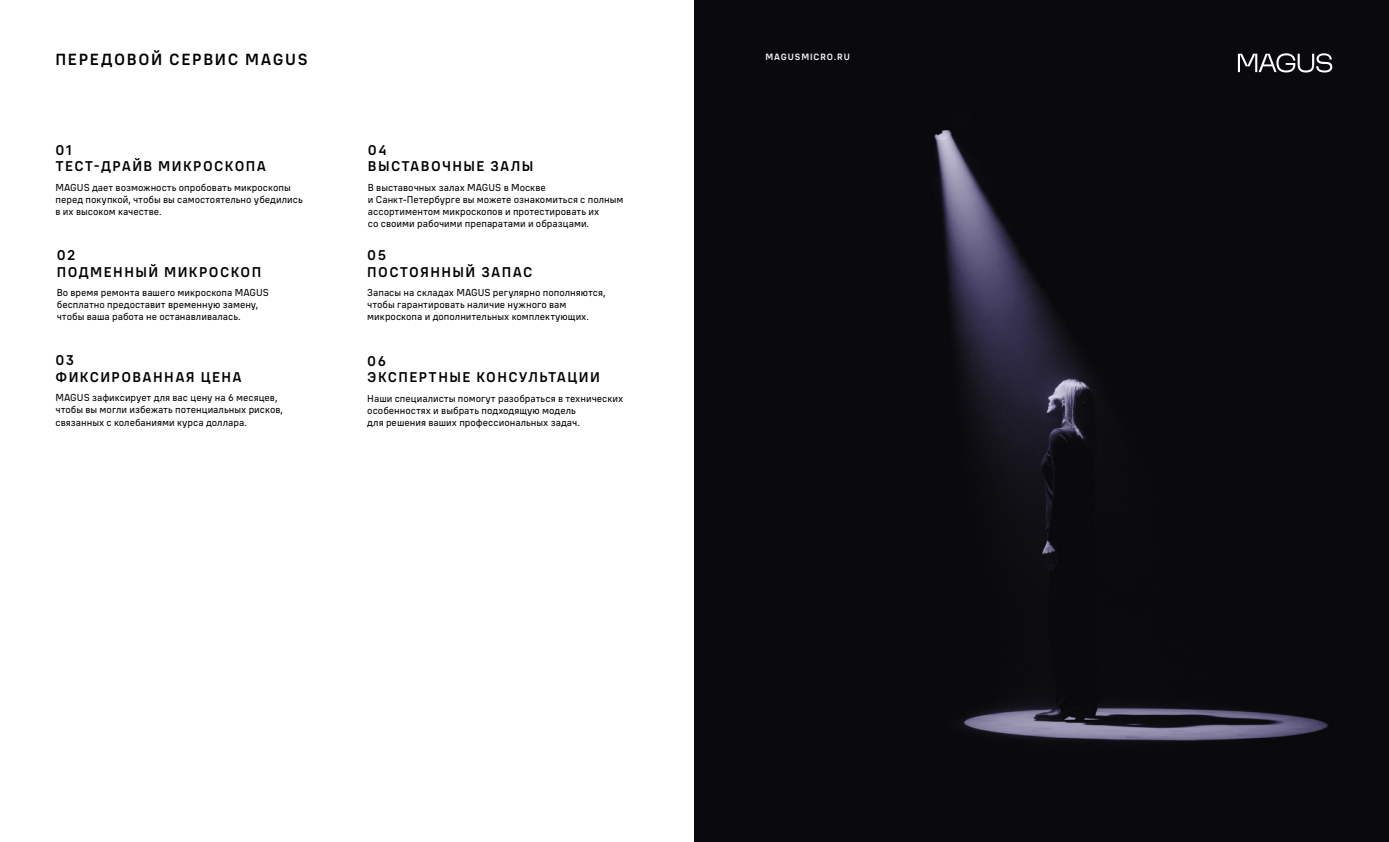
<style>
.page{position:relative;width:1389px;height:842px;background:#fff}
.page>*{position:absolute;margin:0;border:0;box-sizing:border-box;transform-origin:0 0}
.t1{font:500 16px "ALS Wagon";letter-spacing:.1em;color:#000}
.t2{font:500 14px/16.8px "ALS Wagon";letter-spacing:.1em;color:#000}
.t3{font:10px/12px "ALS Wagon";color:#000}
.t4{font:500 9px "ALS Wagon";letter-spacing:.1em;color:#fff}
</style>
<div class="page">
<div style="left:694px;top:0;width:695px;height:842px;background:#0a090e"></div>
<svg style="left:1238px;top:53px;width:94px;height:19px"></svg>
<h1 class="t1" style="left:56px;top:49px;width:254px">ПЕРЕДОВОЙ СЕРВИС MAGUS</h1>
<p class="t4" style="left:765px;top:51px;width:86px">MAGUSMICRO.RU</p>
<h2 class="t2" style="left:56px;top:141px;width:212px">01<br>ТЕСТ-ДРАЙВ МИКРОСКОПА</h2>
<p class="t3" style="left:56px;top:181px;width:249px">MAGUS дает возможность опробовать микроскопы перед покупкой, чтобы вы самостоятельно убедились в их высоком качестве.</p>
<h2 class="t2" style="left:57px;top:247px;width:206px">02<br>ПОДМЕННЫЙ МИКРОСКОП</h2>
<p class="t3" style="left:57px;top:287px;width:214px">Во время ремонта вашего микроскопа MAGUS бесплатно предоставит временную замену, чтобы ваша работа не останавливалась.</p>
<h2 class="t2" style="left:56px;top:352px;width:188px">03<br>ФИКСИРОВАННАЯ ЦЕНА</h2>
<p class="t3" style="left:56px;top:392px;width:229px">MAGUS зафиксирует для вас цену на 6 месяцев, чтобы вы могли избежать потенциальных рисков, связанных с колебаниями курса доллара.</p>
<h2 class="t2" style="left:368px;top:141px;width:167px">04<br>ВЫСТАВОЧНЫЕ ЗАЛЫ</h2>
<p class="t3" style="left:368px;top:181px;width:257px">В выставочных залах MAGUS в Москве<br>и Санкт-Петербурге вы можете ознакомиться с полным ассортиментом микроскопов и протестировать их<br>со своими рабочими препаратами и образцами.</p>
<h2 class="t2" style="left:367px;top:247px;width:167px">05<br>ПОСТОЯННЫЙ ЗАПАС</h2>
<p class="t3" style="left:367px;top:287px;width:240px">Запасы на складах MAGUS регулярно пополняются, чтобы гарантировать наличие нужного вам микроскопа и дополнительных комплектующих.</p>
<h2 class="t2" style="left:367px;top:352px;width:234px">06<br>ЭКСПЕРТНЫЕ КОНСУЛЬТАЦИИ</h2>
<p class="t3" style="left:367px;top:392px;width:258px">Наши специалисты помогут разобраться в технических особенностях и выбрать подходящую модель<br>для решения ваших профессиональных задач.</p>
</div>
